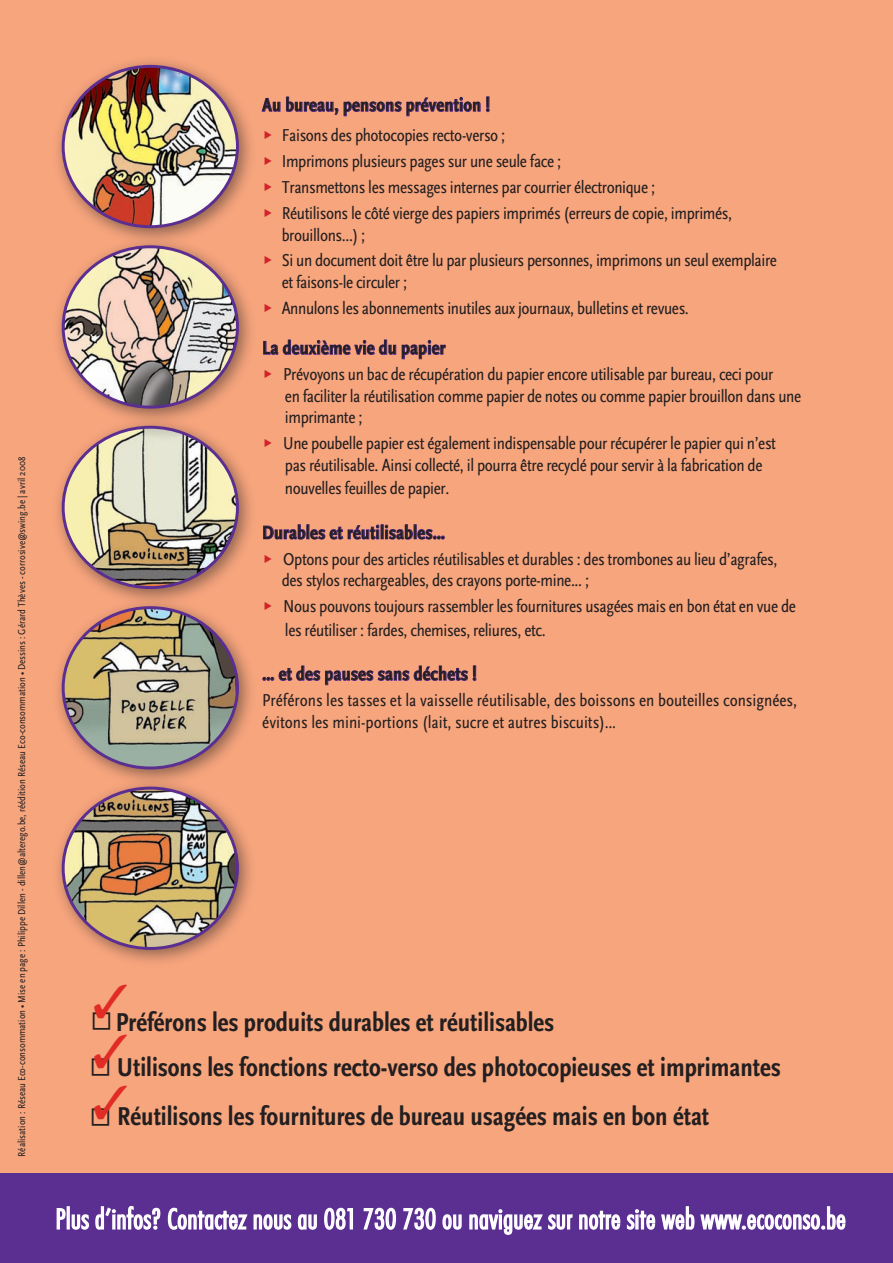
<style>
.page{position:relative;width:893px;height:1263px;background:#f7a57d}
.page>*{position:absolute;margin:0;border:0;box-sizing:border-box;transform-origin:0 0}
.t1{font:47.4px/50.6px "Zapf Dingbats";color:#e12c26;text-align:justify}
.t2{font:30px "Function Cond LH Light";letter-spacing:.01em;color:#fff}
.t3{font:27px/44.5px "Scala Sans Bold Con";color:#231f20}
.t4{font:19.5px "Scala Sans Bold Con";letter-spacing:.01em;color:#231f20}
.t5{font:18px/21.6px "Scala Sans Regular Con";letter-spacing:-.02em;color:#231f20}
.t6{font:18px/21.6px "Scala Sans Regular Con";color:#231f20}
.t7{font:10.5px "Scala Sans Regular Con";color:#231f20}
.s1{color:#d1232a}
</style>
<div class="page">
<svg style="left:262px;top:98px;width:18px;height:14px"></svg>
<svg style="left:286px;top:97px;width:52px;height:18px"></svg>
<svg style="left:344px;top:97px;width:146px;height:19px"></svg>
<svg style="left:263px;top:340px;width:133px;height:15px"></svg>
<svg style="left:402px;top:340px;width:44px;height:19px"></svg>
<svg style="left:263px;top:524px;width:182px;height:16px"></svg>
<svg style="left:263px;top:666px;width:213px;height:19px"></svg>
<div style="left:0;top:1174px;width:893px;height:89px;background:#5b2e91"></div>
<svg style="left:56px;top:1206px;width:105px;height:24px"></svg>
<svg style="left:167px;top:1207px;width:186px;height:23px"></svg>
<svg style="left:363px;top:1207px;width:99px;height:23px"></svg>
<svg style="left:469px;top:1206px;width:377px;height:29px"></svg>
<div style="left:52px;top:55px;width:205px;height:192px;background:#231f20;opacity:.5"></div>
<img style="left:63px;top:66px;width:174px;height:161px;border-radius:50%">
<div style="left:52px;top:235px;width:205px;height:193px;background:#231f20;opacity:.5"></div>
<img style="left:63px;top:247px;width:174px;height:160px;border-radius:50%">
<div style="left:52px;top:416px;width:205px;height:192px;background:#231f20;opacity:.5"></div>
<img style="left:63px;top:427px;width:174px;height:161px;border-radius:50%">
<div style="left:52px;top:596px;width:205px;height:192px;background:#231f20;opacity:.5"></div>
<img style="left:63px;top:608px;width:174px;height:160px;border-radius:50%">
<div style="left:52px;top:777px;width:205px;height:192px;background:#231f20;opacity:.5"></div>
<img style="left:63px;top:788px;width:174px;height:160px;border-radius:50%">
<p class="t7" style="left:16px;top:1157px;width:701px;rotate:-90deg">Réalisation : Réseau Eco-consommation • Mise en page : Philippe Dillen - dillen@alterego.be, réédition Réseau Eco-consommation • Dessins : Gérard Thèves - corrosive@swing.be | avril 2008</p>
<p class="t4" style="left:262px;top:94px;width:229px">Au bureau, pensons prévention !</p>
<p class="t5" style="left:262px;top:125px;width:244px"><span class="s1">◆</span> Faisons des photocopies recto-verso ;</p>
<p class="t5" style="left:262px;top:151px;width:300px"><span class="s1">◆</span> Imprimons plusieurs pages sur une seule face ;</p>
<p class="t5" style="left:262px;top:177px;width:394px"><span class="s1">◆</span> Transmettons les messages internes par courrier électronique ;</p>
<p class="t5" style="left:282px;top:203px;width:452px;text-indent:-19px"><span class="s1">◆</span> Réutilisons le côté vierge des papiers imprimés (erreurs de copie, imprimés, brouillons...) ;</p>
<p class="t5" style="left:282px;top:250px;width:497px;text-indent:-19px"><span class="s1">◆</span> Si un document doit être lu par plusieurs personnes, imprimons un seul exemplaire et faisons-le circuler ;</p>
<p class="t5" style="left:262px;top:298px;width:428px"><span class="s1">◆</span> Annulons les abonnements inutiles aux journaux, bulletins et revues.</p>
<p class="t4" style="left:262px;top:337px;width:185px">La deuxième vie du papier</p>
<p class="t5" style="left:285px;top:364px;width:518px;text-indent:-23px"><span class="s1">◆</span> Prévoyons un bac de récupération du papier encore utilisable par bureau, ceci pour<br>en faciliter la réutilisation comme papier de notes ou comme papier brouillon dans une imprimante ;</p>
<p class="t5" style="left:262px;top:433px;width:515px;text-align:center"><span class="s1">◆</span> Une poubelle papier est également indispensable pour récupérer le papier qui n’est pas réutilisable. Ainsi collecté, il pourra être recyclé pour servir à la fabrication de</p>
<p class="t5" style="left:285px;top:478px;width:166px">nouvelles feuilles de papier.</p>
<p class="t4" style="left:262px;top:522px;width:184px">Durables et réutilisables…</p>
<p class="t5" style="left:282px;top:548px;width:497px;text-indent:-19px"><span class="s1">◆</span> Optons pour des articles réutilisables et durables : des trombones au lieu d’agrafes, des stylos rechargeables, des crayons porte-mine... ;</p>
<p class="t5" style="left:285px;top:595px;width:513px;line-height:23.4px;text-indent:-23px"><span class="s1">◆</span> Nous pouvons toujours rassembler les fournitures usagées mais en bon état en vue de les réutiliser : fardes, chemises, reliures, etc.</p>
<p class="t4" style="left:262px;top:663px;width:216px">… et des pauses sans déchets !</p>
<p class="t6" style="left:262px;top:690px;width:536px">Préférons les tasses et la vaisselle réutilisable, des boissons en bouteilles consignées, évitons les mini-portions (lait, sucre et autres biscuits)…</p>
<h1 class="t1" style="left:93px;top:977px;width:37px">✓ ✓ ✓</h1>
<h3 class="t3" style="left:116px;top:1001px;width:666px">Préférons les produits durables et réutilisables<br>Utilisons les fonctions recto-verso des photocopieuses et imprimantes</h3>
<h3 class="t3" style="left:117px;top:1095px;width:593px">Réutilisons les fournitures de bureau usagées mais en bon état</h3>
<p class="t6" style="left:500px;top:1100px;width:176px">Ne vous empoisonnons pas</p>
<h2 class="t2" style="left:56px;top:1203px;width:792px">Plus d’infos? Contactez nous au 081 730 730 ou naviguez sur notre site web www.ecoconso.be</h2>
</div>
